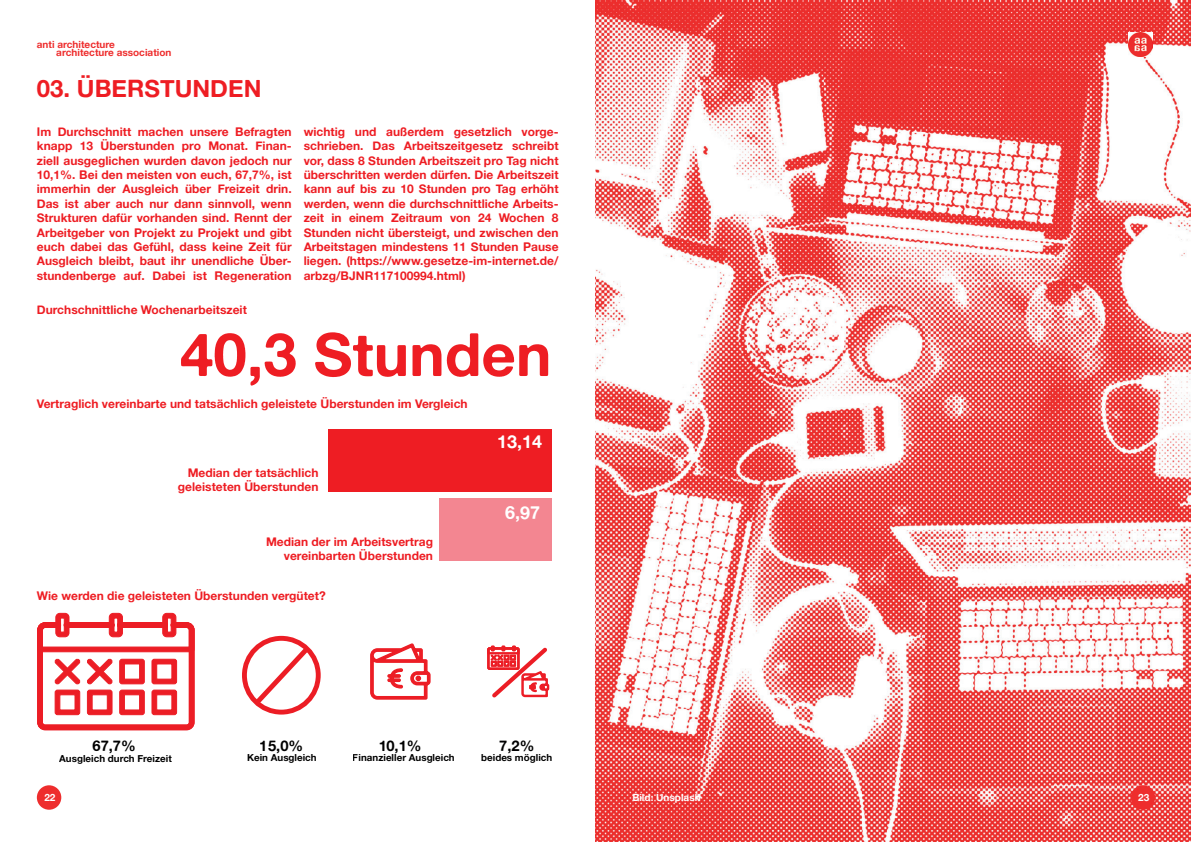
<style>
.page{position:relative;width:1191px;height:842px;background:#fff}
.page>*{position:absolute;margin:0;border:0;box-sizing:border-box;transform-origin:0 0}
.t1{font:60px "Alte Haas Grotesk Bold";color:#ee1d23}
.t2{font:24px "Alte Haas Grotesk Bold";color:#ee1d23}
.t3{font:18px "Alte Haas Grotesk Bold";color:#fff}
.t4{font:14.7px "Alte Haas Grotesk Bold";color:#000001}
.t5{font:12px/14.4px "Alte Haas Grotesk Bold";color:#ee1d23;text-align:right}
.t6{font:10px/8px "Alte Haas Grotesk Bold";color:#ee2d2d}
.t7{font:10px "Alte Haas Grotesk Bold";color:#fff}
.t8{font:9.8px "Alte Haas Grotesk Bold";color:#000001}
</style>
<div class="page">
<img style="left:595px;top:0;width:596px;height:842px">
<div style="left:1130px;top:785px;width:25px;height:25px;background:#ee2d2d;border-radius:50%"></div>
<div style="left:37px;top:785px;width:24px;height:25px;background:#ee2d2d;border-radius:50%"></div>
<img style="left:1128px;top:32px;width:24px;height:25px">
<div style="left:440px;top:499px;width:112px;height:62px;background:#f38691"></div>
<div style="left:328px;top:429px;width:224px;height:62px;background:#ee1d23"></div>
<div style="left:242px;top:636px;width:79px;height:78px;border:5px solid #ec1d25;border-radius:50%"></div>
<svg style="left:37px;top:613px;width:158px;height:117px"></svg>
<svg style="left:370px;top:643px;width:61px;height:57px"></svg>
<svg style="left:487px;top:645px;width:63px;height:53px"></svg>
<svg style="left:250px;top:642px;width:64px;height:68px"></svg>
<p class="t6" style="left:56px;top:41px;width:117px;text-indent:-19px">anti architecture architecture association</p>
<h2 class="t2" style="left:37px;top:74px;width:226px">03. ÜBERSTUNDEN</h2>
<p class="t5" style="left:37px;top:124px;width:256px;text-align:justify">Im Durchschnitt machen unsere Befragten knapp 13 Überstunden pro Monat. Finan&shy;ziell ausgeglichen wurden davon jedoch nur 10,1%. Bei den meisten von euch, 67,7%, ist immerhin der Ausgleich über Freizeit drin.<br>Das ist aber auch nur dann sinnvoll, wenn Strukturen dafür vorhanden sind. Rennt der Arbeitgeber von Projekt zu Projekt und gibt euch dabei das Gefühl, dass keine Zeit für Ausgleich bleibt, baut ihr unendliche Über&shy;stundenberge auf. Dabei ist Regeneration</p>
<p class="t5" style="left:304px;top:124px;width:256px;text-align:justify">wichtig und außerdem gesetzlich vorge&shy;schrieben. Das Arbeitszeitgesetz schreibt vor, dass 8 Stunden Arbeitszeit pro Tag nicht überschritten werden dürfen. Die Arbeitszeit kann auf bis zu 10 Stunden pro Tag erhöht werden, wenn die durchschnittliche Arbeits&shy;zeit in einem Zeitraum von 24 Wochen 8<br>Stunden nicht übersteigt, und zwischen den Arbeitstagen mindestens 11 Stunden Pause liegen. (https://www.gesetze-im-internet.de/ arbzg/BJNR117100994.html)</p>
<p class="t5" style="left:37px;top:302px;width:211px">Durchschnittliche Wochenarbeitszeit</p>
<h1 class="t1" style="left:180px;top:317px;width:373px">40,3 Stunden</h1>
<p class="t5" style="left:37px;top:396px;width:432px">Vertraglich vereinbarte und tatsächlich geleistete Überstunden im Vergleich</p>
<p class="t5" style="left:178px;top:465px;width:142px">Median der tatsächlich geleisteten Überstunden</p>
<p class="t5" style="left:266px;top:534px;width:168px">Median der im Arbeitsvertrag vereinbarten Überstunden</p>
<p class="t5" style="left:37px;top:588px;width:290px">Wie werden die geleisteten Überstunden vergütet?</p>
<h3 class="t3" style="left:497px;top:431px;width:47px">13,14</h3>
<h3 class="t3" style="left:505px;top:502px;width:37px">6,97</h3>
<p class="t4" style="left:93px;top:737px;width:45px">67,7%</p>
<p class="t4" style="left:260px;top:737px;width:45px">15,0%</p>
<p class="t4" style="left:378px;top:737px;width:45px">10,1%</p>
<p class="t4" style="left:499px;top:737px;width:37px">7,2%</p>
<p class="t8" style="left:59px;top:752px;width:114px">Ausgleich durch Freizeit</p>
<p class="t8" style="left:247px;top:752px;width:71px">Kein Ausgleich</p>
<p class="t8" style="left:353px;top:752px;width:103px">Finanzieller Ausgleich</p>
<p class="t8" style="left:481px;top:752px;width:73px">beides möglich</p>
<p class="t7" style="left:44px;top:791px;width:13px">22</p>
<p class="t7" style="left:1138px;top:791px;width:13px">23</p>
<p class="t7" style="left:632px;top:791px;width:70px">Bild: Unsplash</p>
</div>
